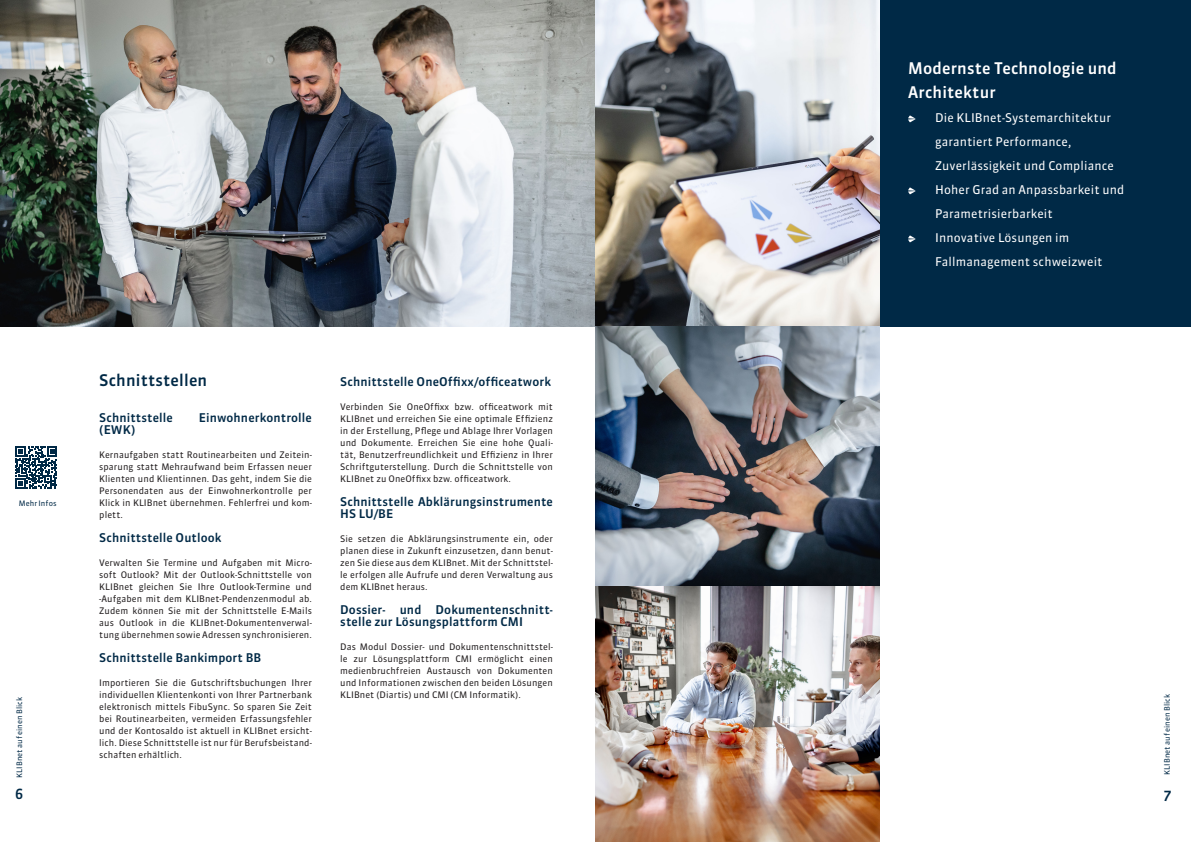
<style>
.page{position:relative;width:1191px;height:842px;background:#fff}
.page>*{position:absolute;margin:0;border:0;box-sizing:border-box;transform-origin:0 0}
._07_Untertitel_weiss{font:500 16px/24px "Sanuk OT";letter-spacing:.01em;color:#fff}
._05_Untertitel{font:500 16px "Sanuk OT";letter-spacing:.01em;color:#002946}
.t1{font:500 14px "Sanuk OT";color:#002946}
._05_1_Zwischentitel{font:500 12px/12px "Sanuk OT";letter-spacing:.01em;color:#002946}
._08_Grundtext_weiss{font:12px/24px "Sanuk OT";letter-spacing:.01em;color:#fff}
._06_Grundtext{font:9px/12px "Sanuk OT";letter-spacing:.01em;color:#231f20;text-align:justify}
._09_Kapiteltitel{font:7.5px "Sanuk OT";letter-spacing:.015em;color:#002946}
</style>
<div class="page">
<img style="left:0;top:0;width:595px;height:326px">
<div style="left:595px;top:0;width:596px;height:326px;background:#002946"></div>
<svg style="left:908px;top:115px;width:7px;height:7px"></svg>
<svg style="left:908px;top:187px;width:7px;height:7px"></svg>
<svg style="left:908px;top:235px;width:7px;height:7px"></svg>
<img style="left:595px;top:0;width:284px;height:326px">
<img style="left:595px;top:585px;width:284px;height:257px">
<img style="left:595px;top:326px;width:284px;height:259px">
<svg style="left:15px;top:446px;width:42px;height:42px"></svg>
<p class="_09_Kapiteltitel" style="left:19px;top:499px;width:40px">Mehr Infos</p>
<p class="_09_Kapiteltitel" style="left:15px;top:778px;width:82px;rotate:-90deg">KLIBnet auf einen Blick</p>
<p class="t1" style="left:15px;top:786px;width:10px">6</p>
<p class="_05_Untertitel" style="left:99px;top:371px;width:109px">Schnittstellen</p>
<p class="_05_1_Zwischentitel" style="left:99px;top:412px;width:75px">Schnittstelle</p>
<p class="_05_1_Zwischentitel" style="left:199px;top:412px;width:115px">Einwohnerkontrolle</p>
<p class="_05_1_Zwischentitel" style="left:99px;top:424px;width:38px">(EWK)</p>
<p class="_06_Grundtext" style="left:99px;top:449px;width:214px">Kernaufgaben statt Routinearbeiten und Zeitein&shy;sparung statt Mehraufwand beim Erfassen neuer Klienten und Klientinnen. Das geht, indem Sie die Personendaten aus der Einwohnerkontrolle per Klick in KLIBnet übernehmen. Fehlerfrei und kom&shy;plett.</p>
<p class="_05_1_Zwischentitel" style="left:99px;top:532px;width:124px">Schnittstelle Outlook</p>
<p class="_06_Grundtext" style="left:99px;top:557px;width:214px">Verwalten Sie Termine und Aufgaben mit Micro&shy;soft Outlook? Mit der Outlook-Schnittstelle von KLIBnet gleichen Sie Ihre Outlook-Termine und -Aufgaben mit dem KLIBnet-Pendenzenmodul ab.<br>Zudem können Sie mit der Schnittstelle E-Mails aus Outlook in die KLIBnet-Dokumentenverwal&shy;tung übernehmen sowie Adressen synchronisieren.</p>
<p class="_05_1_Zwischentitel" style="left:99px;top:652px;width:163px">Schnittstelle Bankimport BB</p>
<p class="_06_Grundtext" style="left:99px;top:677px;width:214px">Importieren Sie die Gutschriftsbuchungen Ihrer individuellen Klientenkonti von Ihrer Partnerbank elektronisch mittels FibuSync. So sparen Sie Zeit bei Routinearbeiten, vermeiden Erfassungsfehler und der Kontosaldo ist aktuell in KLIBnet ersicht&shy;lich. Diese Schnittstelle ist nur für Berufsbeistand&shy;schaften erhältlich.</p>
<p class="_05_1_Zwischentitel" style="left:340px;top:376px;width:212px">Schnittstelle OneOffixx/officeatwork</p>
<p class="_06_Grundtext" style="left:340px;top:401px;width:214px">Verbinden Sie OneOffixx bzw. officeatwork mit KLIBnet und erreichen Sie eine optimale Effizienz in der Erstellung, Pflege und Ablage Ihrer Vorlagen und Dokumente. Erreichen Sie eine hohe Quali&shy;tät, Benutzerfreundlichkeit und Effizienz in Ihrer Schriftguterstellung. Durch die Schnittstelle von KLIBnet zu OneOffixx bzw. officeatwork.</p>
<p class="_05_1_Zwischentitel" style="left:340px;top:496px;width:214px">Schnittstelle Abklärungsinstrumente<br>HS LU/BE</p>
<p class="_06_Grundtext" style="left:340px;top:533px;width:214px">Sie setzen die Abklärungsinstrumente ein, oder planen diese in Zukunft einzusetzen, dann benut&shy;zen Sie diese aus dem KLIBnet. Mit der Schnittstel&shy;le erfolgen alle Aufrufe und deren Verwaltung aus dem KLIBnet heraus.</p>
<p class="_05_1_Zwischentitel" style="left:340px;top:604px;width:214px">Dossier- und Dokumentenschnitt&shy;stelle zur Lösungsplattform CMI</p>
<p class="_06_Grundtext" style="left:340px;top:641px;width:214px">Das Modul Dossier- und Dokumentenschnittstel&shy;le zur Lösungsplattform CMI ermöglicht einen medienbruchfreien Austausch von Dokumenten und Informationen zwischen den beiden Lösungen KLIBnet (Diartis) und CMI (CM Informatik).</p>
<p class="_07_Untertitel_weiss" style="left:908px;top:56px;width:210px">Modernste Technologie und<br>Architektur</p>
<p class="_08_Grundtext_weiss" style="left:935px;top:106px;width:180px">Die KLIBnet-Systemarchitektur garantiert Performance,<br>Zuverlässigkeit und Compliance</p>
<p class="_08_Grundtext_weiss" style="left:935px;top:178px;width:191px">Hoher Grad an Anpassbarkeit und<br>Parametrisierbarkeit</p>
<p class="_08_Grundtext_weiss" style="left:935px;top:226px;width:169px">Innovative Lösungen im<br>Fallmanagement schweizweit</p>
<p class="_09_Kapiteltitel" style="left:1162px;top:775px;width:82px;rotate:-90deg">KLIBnet auf einen Blick</p>
<p class="t1" style="left:1163px;top:786px;width:9px">7</p>
</div>
